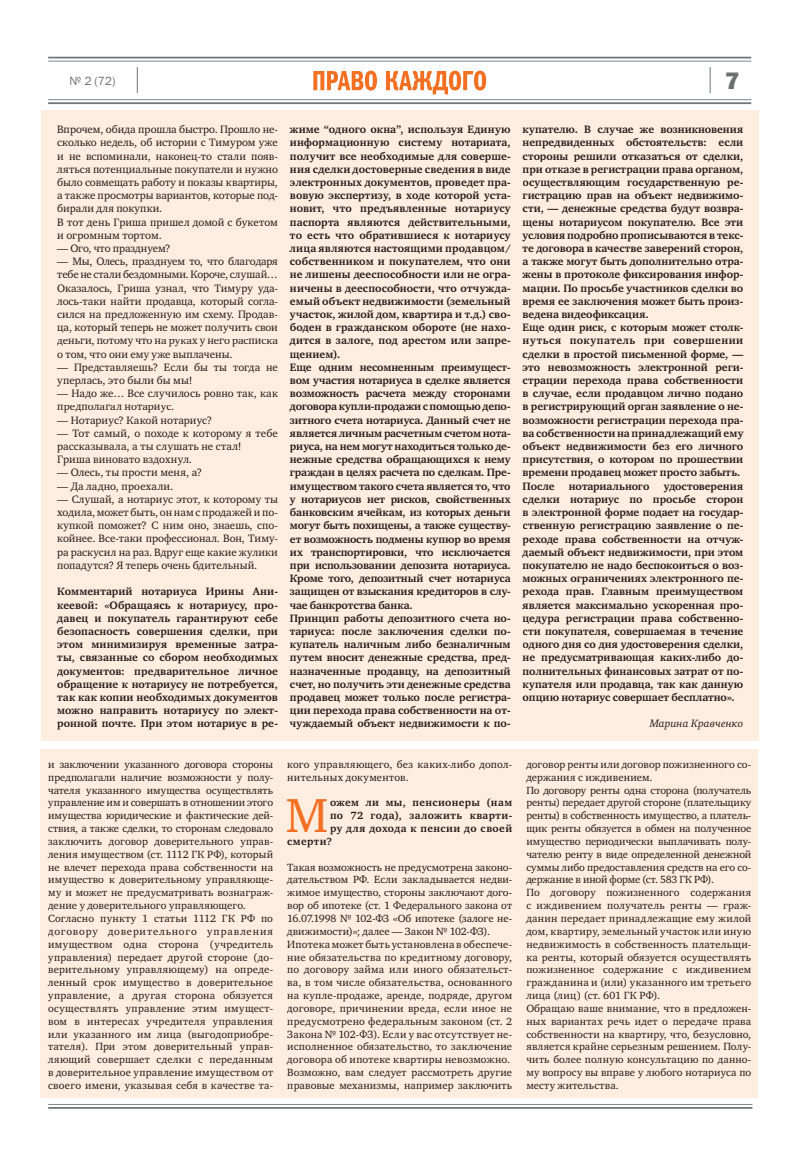
<style>
.page{position:relative;width:808px;height:1157px;background:#fff}
.page>*{position:absolute;margin:0;border:0;box-sizing:border-box;transform-origin:0 0}
.t1{font:49px "Charter ITC";color:#f36f21}
.t2{font:24px "Franklin Gothic Heavy ITC";color:#6d6e70}
.t3{font:12px "Franklin Gothic Book ITC";color:#6d6e70}
.t4{font:700 11px/13.2px "Charter ITC";letter-spacing:.005em;color:#221917;text-align:justify}
.t5{font:11px/13.2px "Charter ITC";letter-spacing:.005em;color:#221917}
.t6{font:italic 11px "Charter ITC";letter-spacing:.005em;color:#221917}
.t7{font:10.7px/12.8px "Charter ITC";letter-spacing:.01em;color:#221917}
.t8{font:700 10.7px "Charter ITC";letter-spacing:.04em;color:#221917}
</style>
<div class="page">
<svg style="left:48px;top:1104px;width:704px;height:4px"></svg>
<svg style="left:48px;top:57px;width:703px;height:47px"></svg>
<div style="left:41px;top:111px;width:717px;height:629px;background:#ffeddf"></div>
<div style="left:40px;top:749px;width:717px;height:348px;background:#ffeddf"></div>
<p class="t3" style="left:69px;top:76px;width:48px">№ 2 (72)</p>
<h2 class="t2" style="left:725px;top:72px;width:16px">7</h2>
<p class="t5" style="left:57px;top:124px;width:222px">Впрочем, обида прошла быстро. Прошло не&shy;сколько недель, об истории с Тимуром уже и не вспоминали, наконец-то стали появ&shy;ляться потенциальные покупатели и нужно было совмещать работу и показы квартиры, а также просмотры вариантов, которые под&shy;бирали для покупки.<br>В тот день Гриша пришел домой с букетом и огромным тортом.</p>
<p class="t5" style="left:57px;top:243px;width:115px">— Ого, что празднуем?</p>
<p class="t5" style="left:57px;top:256px;width:222px;text-align:justify">— Мы, Олесь, празднуем то, что благодаря тебе не стали бездомными. Короче, слушай… Оказалось, Гриша узнал, что Тимуру уда&shy;лось-таки найти продавца, который согла&shy;сился на предложенную им схему. Продав&shy;ца, который теперь не может получить свои деньги, потому что на руках у него расписка о том, что они ему уже выплачены.</p>
<p class="t5" style="left:57px;top:362px;width:222px">— Представляешь? Если бы ты тогда не уперлась, это были бы мы!</p>
<p class="t5" style="left:57px;top:388px;width:222px">— Надо же… Все случилось ровно так, как предполагал нотариус.</p>
<p class="t5" style="left:57px;top:414px;width:156px">— Нотариус? Какой нотариус?</p>
<p class="t5" style="left:57px;top:428px;width:222px">— Тот самый, о походе к которому я тебе рассказывала, а ты слушать не стал!<br>Гриша виновато вздохнул.</p>
<p class="t5" style="left:57px;top:467px;width:147px">— Олесь, ты прости меня, а?</p>
<p class="t5" style="left:57px;top:480px;width:117px">— Да ладно, проехали.</p>
<p class="t5" style="left:57px;top:494px;width:222px;text-align:justify">— Слушай, а нотариус этот, к которому ты ходила, может быть, он нам с продажей и по&shy;купкой поможет? С ним оно, знаешь, спо&shy;койнее. Все-таки профессионал. Вон, Тиму&shy;ра раскусил на раз. Вдруг еще какие жулики попадутся? Я теперь очень бдительный.</p>
<p class="t4" style="left:57px;top:585px;width:222px">Комментарий нотариуса Ирины Ани&shy;кеевой: «Обращаясь к нотариусу, про&shy;давец и покупатель гарантируют себе безопасность совершения сделки, при этом минимизируя временные затра&shy;ты, связанные со сбором необходимых документов: предварительное личное обращение к нотариусу не потребуется, так как копии необходимых документов можно направить нотариусу по элект&shy;ронной почте. При этом нотариус в ре-</p>
<p class="t4" style="left:290px;top:123px;width:222px;text-align:left">жиме “одного окна”, используя Единую информационную систему нотариата, получит все необходимые для соверше&shy;ния сделки достоверные сведения в виде электронных документов, проведет пра&shy;вовую экспертизу, в ходе которой уста&shy;новит, что предъявленные нотариусу паспорта являются действительными, то есть что обратившиеся к нотариусу лица являются настоящими продавцом/ собственником и покупателем, что они не лишены дееспособности или не огра&shy;ничены в дееспособности, что отчужда&shy;емый объект недвижимости (земельный участок, жилой дом, квартира и т.д.) сво&shy;боден в гражданском обороте (не нахо&shy;дится в залоге, под арестом или запре&shy;щением).<br>Еще одним несомненным преимущест&shy;вом участия нотариуса в сделке является возможность расчета между сторонами договора купли-продажи с помощью депо&shy;зитного счета нотариуса. Данный счет не является личным расчетным счетом нота&shy;риуса, на нем могут находиться только де&shy;нежные средства обращающихся к нему граждан в целях расчета по сделкам. Пре&shy;имуществом такого счета является то, что у нотариусов нет рисков, свойственных банковским ячейкам, из которых деньги могут быть похищены, а также существу&shy;ет возможность подмены купюр во время их транспортировки, что исключается при использовании депозита нотариуса.<br>Кроме того, депозитный счет нотариуса защищен от взыскания кредиторов в слу&shy;чае банкротства банка.<br>Принцип работы депозитного счета но&shy;тариуса: после заключения сделки по&shy;купатель наличным либо безналичным путем вносит денежные средства, пред&shy;назначенные продавцу, на депозитный счет, но получить эти денежные средства продавец может только после регистра&shy;ции перехода права собственности на от&shy;чуждаемый объект недвижимости к по-</p>
<p class="t4" style="left:523px;top:123px;width:222px;text-align:left">купателю. В случае же возникновения непредвиденных обстоятельств: если стороны решили отказаться от сделки, при отказе в регистрации права органом, осуществляющим государственную ре&shy;гистрацию прав на объект недвижимо&shy;сти, — денежные средства будут возвра&shy;щены нотариусом покупателю. Все эти условия подробно прописываются в текс&shy;те договора в качестве заверений сторон, а также могут быть дополнительно отра&shy;жены в протоколе фиксирования инфор&shy;мации. По просьбе участников сделки во время ее заключения может быть произ&shy;ведена видеофиксация.<br>Еще один риск, с которым может столк&shy;нуться покупатель при совершении сделки в простой письменной форме, — это невозможность электронной реги&shy;страции перехода права собственности в случае, если продавцом лично подано в регистрирующий орган заявление о не&shy;возможности регистрации перехода пра&shy;ва собственности на принадлежащий ему объект недвижимости без его личного присутствия, о котором по прошествии времени продавец может просто забыть.<br>После</p>
<p class="t4" style="left:523px;top:480px;width:222px;text-indent:141px">удостоверения сделки нотариус по просьбе сторон в электронной форме подает на государ&shy;ственную регистрацию заявление о пе&shy;реходе права собственности на отчуж&shy;даемый объект недвижимости, при этом покупателю не надо беспокоиться о воз&shy;можных ограничениях электронного пе&shy;рехода прав. Главным преимуществом является максимально ускоренная про&shy;цедура регистрации права собственно&shy;сти покупателя, совершаемая в течение одного дня со дня удостоверения сделки, не предусматривающая каких-либо до&shy;полнительных финансовых затрат от по&shy;купателя или продавца, так как данную опцию нотариус совершает бесплатно».</p>
<p class="t6" style="left:650px;top:719px;width:95px">Марина Кравченко</p>
<p class="t4" style="left:569px;top:480px;width:82px">нотариального</p>
<p class="t7" style="left:48px;top:759px;width:226px">и заключении указанного договора стороны предполагали наличие возможности у полу&shy;чателя указанного имущества осуществлять управление им и совершать в отношении этого имущества юридические и фактические дей&shy;ствия, а также сделки, то сторонам следовало заключить договор доверительного управ&shy;ления имуществом (ст. 1112 ГК РФ), который не влечет перехода права собственности на имущество к доверительному управляюще&shy;му и может не предусматривать вознаграж&shy;дение у доверительного управляющего.<br>Согласно пункту 1 статьи 1112 ГК РФ по договору доверительного управления имуществом одна сторона (учредитель управления) передает другой стороне (до&shy;верительному управляющему) на опреде&shy;ленный срок имущество в доверительное управление, а другая сторона обязуется осуществлять управление этим имущест&shy;вом в интересах учредителя управления или указанного им лица (выгодоприобре&shy;тателя). При этом доверительный управ&shy;ляющий совершает сделки с переданным в доверительное управление имуществом от своего имени, указывая себя в качестве та-</p>
<p class="t7" style="left:287px;top:759px;width:226px">кого управляющего, без каких-либо допол&shy;нительных документов.</p>
<h1 class="t1" style="left:286px;top:797px;width:44px">М</h1>
<p class="t8" style="left:330px;top:797px;width:184px">ожем ли мы, пенсионеры (нам</p>
<p class="t8" style="left:330px;top:810px;width:184px">по 72 года), заложить кварти-</p>
<p class="t8" style="left:330px;top:823px;width:184px">ру для дохода к пенсии до своей</p>
<p class="t8" style="left:287px;top:836px;width:46px">смерти?</p>
<p class="t7" style="left:287px;top:861px;width:226px">Такая возможность не предусмотрена законо&shy;дательством РФ. Если закладывается недви&shy;жимое имущество, стороны заключают дого&shy;вор об ипотеке (ст. 1 Федерального закона от 16.07.1998 № 102-ФЗ «Об ипотеке (залоге не&shy;движимости)»; далее — Закон № 102-ФЗ).<br>Ипотека может быть установлена в обеспече&shy;ние обязательства по кредитному договору, по договору займа или иного обязательст&shy;ва, в том числе обязательства, основанного на купле-продаже, аренде, подряде, другом договоре, причинении вреда, если иное не предусмотрено федеральным законом (ст. 2<br>Закона № 102-ФЗ). Если у вас отсутствует не&shy;исполненное обязательство, то заключение договора об ипотеке квартиры невозможно.<br>Возможно, вам следует рассмотреть другие правовые механизмы, например заключить</p>
<p class="t7" style="left:526px;top:759px;width:226px">договор ренты или договор пожизненного со&shy;держания с иждивением.<br>По договору ренты одна сторона (получатель ренты) передает другой стороне (плательщику ренты) в собственность имущество, а платель&shy;щик ренты обязуется в обмен на полученное имущество периодически выплачивать полу&shy;чателю ренту в виде определенной денежной суммы либо предоставления средств на его со&shy;держание в иной форме (ст. 583 ГК РФ).<br>По договору пожизненного содержания с иждивением получатель ренты — граж&shy;данин передает принадлежащие ему жилой дом, квартиру, земельный участок или иную недвижимость в собственность плательщи&shy;ка ренты, который обязуется осуществлять пожизненное содержание с иждивением гражданина и (или) указанного им третьего лица (лиц) (ст. 601 ГК РФ).<br>Обращаю ваше внимание, что в предложен&shy;ных вариантах речь идет о передаче права собственности на квартиру, что, безусловно, является крайне серьезным решением. Полу&shy;чить более полную консультацию по данно&shy;му вопросу вы вправе у любого нотариуса по месту жительства.</p>
</div>
